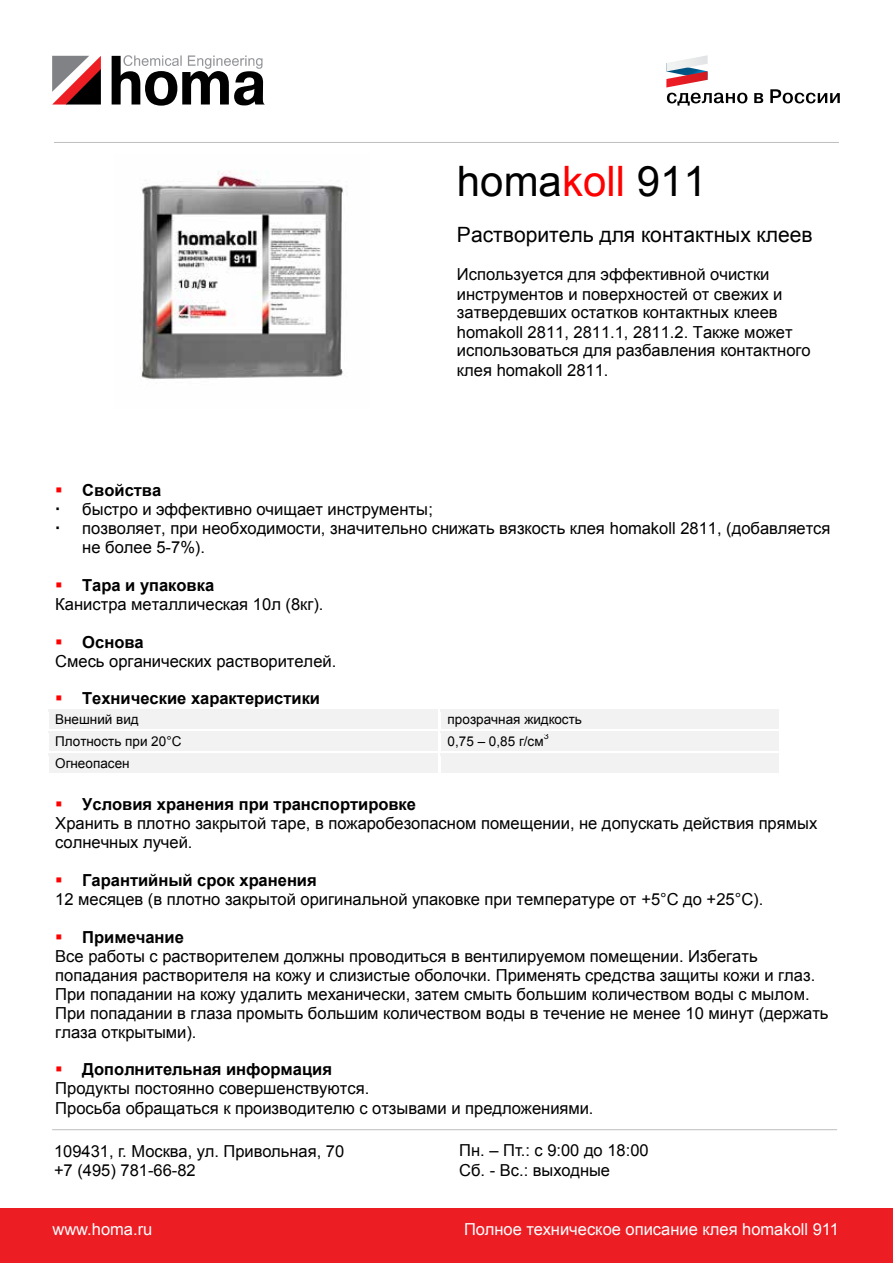
<style>
.page{position:relative;width:893px;height:1263px;background:#fff}
.page>*{position:absolute;margin:0;border:0;box-sizing:border-box;transform-origin:0 0}
.t1{font:42px "Arial";color:#000}
.t2{font:21px "Arial";color:#000}
.t3{font:16.5px/19px "Arial";color:#000}
.t4{font:16.5px/19.8px "Arial";color:#000}
.t5{font:16.5px "Arial";color:#fff}
.t6{font:700 16.5px "Arial";color:#000}
.t7{font:13.5px "Arial";color:#000}
.t8{font:9px "Arial";color:#000}
.s1{color:#f00}
.s2{font-style:inherit}
.s3{font-weight:700}
</style>
<div class="page">
<div style="left:48px;top:709px;width:390px;height:20px;background:#f2f2f2"></div>
<div style="left:441px;top:709px;width:339px;height:20px;background:#f2f2f2"></div>
<div style="left:48px;top:731px;width:390px;height:20px;background:#f2f2f2"></div>
<div style="left:441px;top:731px;width:339px;height:20px;background:#f2f2f2"></div>
<div style="left:48px;top:753px;width:390px;height:20px;background:#f2f2f2"></div>
<div style="left:441px;top:753px;width:339px;height:20px;background:#f2f2f2"></div>
<svg style="left:52px;top:56px;width:49px;height:49px"></svg>
<svg style="left:112px;top:55px;width:153px;height:51px"></svg>
<svg style="left:666px;top:55px;width:81px;height:51px"></svg>
<svg style="left:754px;top:93px;width:9px;height:10px"></svg>
<svg style="left:770px;top:89px;width:70px;height:14px"></svg>
<hr style="left:54px;top:142px;width:785px;height:1px;background:#bcbec0">
<div style="left:0;top:1209px;width:893px;height:54px;background:#ed1d24"></div>
<img style="left:140px;top:171px;width:203px;height:209px">
<hr style="left:52px;top:1129px;width:785px;height:1px;background:#bcbec0">
<h1 class="t1" style="left:457px;top:154px;width:252px">homa<span class="s1">koll</span> 911</h1>
<p class="t2" style="left:457px;top:221px;width:357px">Растворитель для контактных клеев</p>
<p class="t3" style="left:457px;top:265px;width:355px">Используется для эффективной очистки инструментов и поверхностей от свежих и затвердевших остатков контактных клеев <span class="s2">homakoll 2811, 2811.1, 2811.2.</span> Также может использоваться для разбавления контактного клея homakoll 2811<span class="s2">.</span></p>
<p class="t3" style="left:82px;top:481px;width:750px;text-indent:-27px"><span class="s1">▪</span> <span class="s3">Свойства<br></span>быстро и эффективно очищает инструменты<span class="s2">;<br></span>позволяет, при необходимости, значительно снижать вязкость клея <span class="s2">homakoll 2811,</span> (добавляется не более 5<span class="s2">-7%).</span></p>
<p class="t3" style="left:55px;top:575px;width:270px"><span class="s1">▪</span> <span class="s3">Тара и упаковка<br></span>Канистра металлическая 10л (<span class="s2">8</span>кг).</p>
<p class="t3" style="left:55px;top:633px;width:283px"><span class="s1">▪</span> <span class="s3">Основа<br></span>Смесь органических растворителей<span class="s2">.</span></p>
<p class="t6" style="left:55px;top:687px;width:266px"><span class="s1">▪</span> Технические характеристики</p>
<p class="t7" style="left:55px;top:711px;width:85px">Внешний вид</p>
<p class="t7" style="left:448px;top:711px;width:136px">прозрачная жидкость</p>
<p class="t7" style="left:55px;top:733px;width:128px">Плотность при 20°С</p>
<p class="t7" style="left:448px;top:733px;width:98px"><span class="s2">0,75</span> – 0,85 г/см</p>
<p class="t8" style="left:544px;top:730px;width:7px">3</p>
<p class="t7" style="left:55px;top:755px;width:76px">Огнеопасен</p>
<p class="t3" style="left:55px;top:794px;width:764px"><span class="s1">▪</span> <span class="s3">Условия хранения при транспортировке<br></span>Хранить в плотно закрытой таре, в пожаробезопасном помещении, не допускать действия прямых солнечных лучей.</p>
<p class="t3" style="left:55px;top:870px;width:710px"><span class="s1">▪</span> <span class="s3">Гарантийный срок хранения<br></span><span class="s2">12</span> месяцев (в плотно закрытой оригинальной упаковке при температуре от <span class="s2">+5</span>°С до +25°С<span class="s2">).</span></p>
<p class="t3" style="left:55px;top:927px;width:775px"><span class="s1">▪</span> <span class="s3">Примечание<br></span>Все работы с растворителем должны проводиться в вентилируемом помещении. Избегать попадания растворителя на кожу и слизистые оболочки. Применять средства защиты кожи и глаз.<br>При попадании на кожу удалить механически, затем смыть большим количеством воды с мылом.<br>При попадании в глаза промыть большим количеством воды в течение не менее 10 минут (держать глаза открытыми).</p>
<p class="t3" style="left:55px;top:1060px;width:540px"><span class="s1">▪</span> <span class="s3">Дополнительная информация<br></span>Продукты постоянно совершенствуются.<br>Просьба обращаться к производителю с отзывами и предложениями.</p>
<p class="t4" style="left:54px;top:1141px;width:292px">109431, г. Москва, ул. Привольная, 70 +7 (495) 781-66-82</p>
<p class="t4" style="left:459px;top:1140px;width:191px">Пн. – Пт.: с 9:00 до 18:00<br>Сб. - Вс.: выходные</p>
<p class="t5" style="left:52px;top:1218px;width:101px">www.homa.ru</p>
<p class="t5" style="left:464px;top:1218px;width:376px">Полное техническое описание клея homakoll 911</p>
</div>
